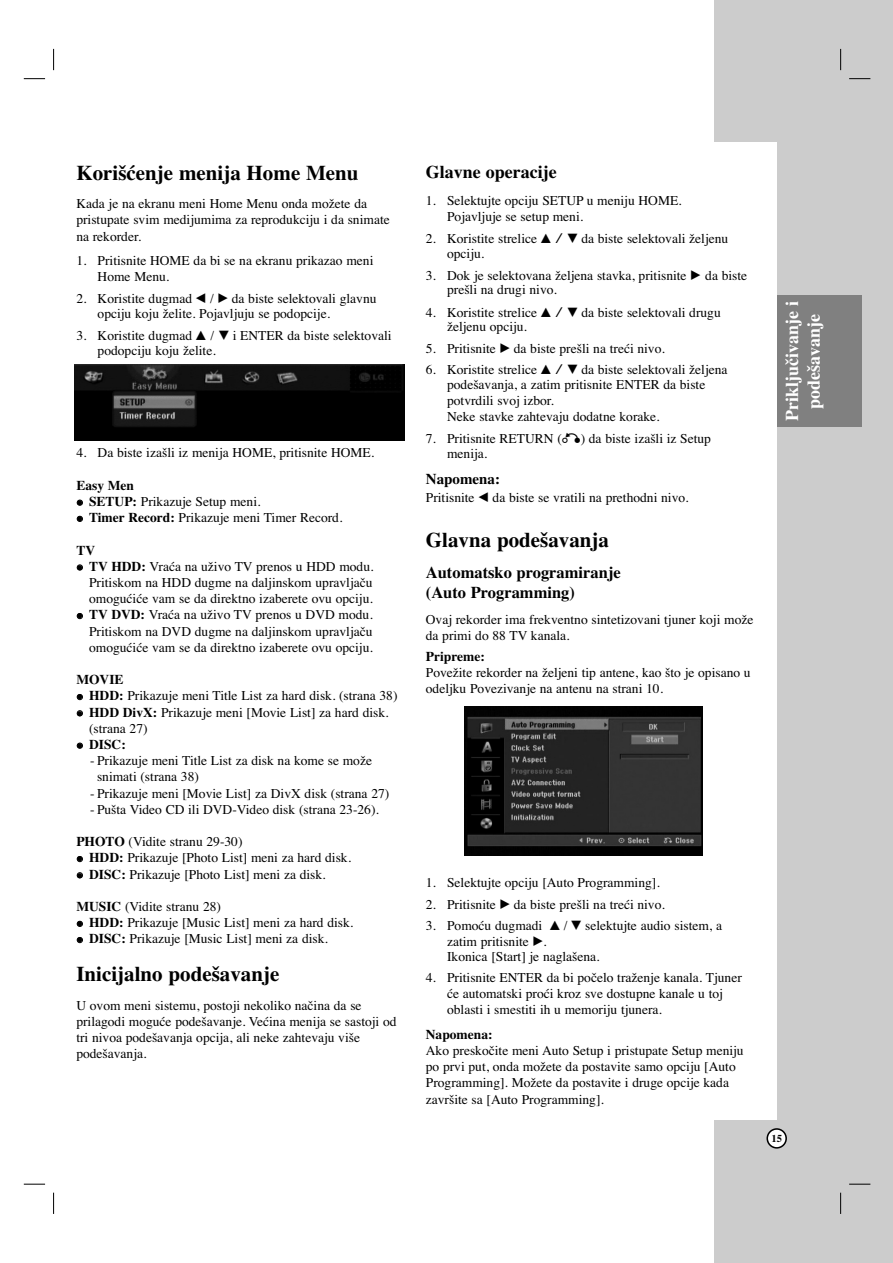
<style>
.page{position:relative;width:893px;height:1263px;background:#fff}
.page>*{position:absolute;margin:0;border:0;box-sizing:border-box;transform-origin:0 0}
.t1{font:700 21px "Times CE";color:#000}
.t2{font:700 18px/21.6px "Times CE";color:#fff;text-align:center}
.t3{font:700 18px "Times CE";color:#000}
.t4{font:700 16.5px/19.8px "Times CE";color:#000}
.t5{font:700 15px "Times CE";color:#000}
.t6{font:13.5px/16.2px "Times CE";color:#000}
.t7{font:700 13.5px "Times CE";color:#000}
.t8{font:700 10.5px "Times CE";color:#000}
.s1{font-family:"Sony PS Common"}
.s2{font-weight:700}
</style>
<div class="page">
<div style="left:714px;top:0;width:178px;height:1263px;background:#ccc"></div>
<svg style="left:766px;top:1128px;width:21px;height:21px"></svg>
<div style="left:776px;top:296px;width:85px;height:131px;background:#808080"></div>
<div style="left:639px;top:142px;width:137px;height:978px;background:#fff"></div>
<svg style="left:53px;top:49px;width:1px;height:21px"></svg>
<svg style="left:840px;top:49px;width:1px;height:21px"></svg>
<svg style="left:53px;top:1193px;width:1px;height:21px"></svg>
<svg style="left:840px;top:1193px;width:1px;height:21px"></svg>
<svg style="left:24px;top:78px;width:21px;height:1px"></svg>
<svg style="left:849px;top:78px;width:21px;height:1px"></svg>
<svg style="left:24px;top:1184px;width:21px;height:1px"></svg>
<svg style="left:849px;top:1184px;width:21px;height:1px"></svg>
<img style="left:75px;top:365px;width:329px;height:76px">
<img style="left:464px;top:706px;width:239px;height:149px">
<h1 class="t1" style="left:76px;top:165px;width:284px">Korišćenje menija Home Menu</h1>
<p class="t6" style="left:76px;top:197px;width:315px">Kada je na ekranu meni Home Menu onda možete da pristupate svim medijumima za reprodukciju i da snimate na rekorder.</p>
<p class="t6" style="left:98px;top:254px;width:277px;text-indent:-21px">1. Pritisnite HOME da bi se na ekranu prikazao meni<br>Home Menu.</p>
<p class="t6" style="left:98px;top:293px;width:280px;line-height:14.9px;text-indent:-21px">2. Koristite dugmad <span class="s1">B</span> / <span class="s1">B</span> da biste selektovali glavnu opciju koju želite. Pojavljuju se podopcije.</p>
<p class="t6" style="left:98px;top:330px;width:295px;line-height:14.9px;text-indent:-21px">3. Koristite dugmad <span class="s1">V</span> / <span class="s1">V</span> i ENTER da biste selektovali podopciju koju želite.</p>
<p class="t6" style="left:76px;top:446px;width:299px">4. Da biste izašli iz menija HOME, pritisnite HOME.</p>
<p class="t6" style="left:89px;top:479px;width:255px;text-indent:-13px"><span class="s2">Easy Men<br>SETUP:</span> Prikazuje Setup meni.<br><span class="s2">Timer Record:</span> Prikazuje meni Timer Record.</p>
<p class="t6" style="left:89px;top:543px;width:286px;text-indent:-13px"><span class="s2">TV<br>TV HDD:</span> Vraća na uživo TV prenos u HDD modu.<br>Pritiskom na HDD dugme na daljinskom upravljaču omogućiće vam se da direktno izaberete ovu opciju.<br><span class="s2">TV DVD:</span> Vraća na uživo TV prenos u DVD modu.<br>Pritiskom na DVD dugme na daljinskom upravljaču omogućiće vam se da direktno izaberete ovu opciju.</p>
<p class="t6" style="left:89px;top:673px;width:310px;text-indent:-13px"><span class="s2">MOVIE<br>HDD:</span> Prikazuje meni Title List za hard disk. (strana 38)<br><span class="s2">HDD DivX:</span> Prikazuje meni [Movie List] za hard disk. (strana 27)</p>
<p class="t7" style="left:89px;top:740px;width:38px">DISC:</p>
<p class="t6" style="left:97px;top:754px;width:276px;text-indent:-7px">- Prikazuje meni Title List za disk na kome se može snimati (strana 38)</p>
<p class="t6" style="left:90px;top:786px;width:301px">- Prikazuje meni [Movie List] za DivX disk (strana 27)</p>
<p class="t6" style="left:90px;top:803px;width:290px">- Pušta Video CD ili DVD-Video disk (strana 23-26).</p>
<p class="t6" style="left:89px;top:835px;width:263px;text-indent:-13px"><span class="s2">PHOTO</span> (Vidite stranu 29-30)<br><span class="s2">HDD:</span> Prikazuje [Photo List] meni za hard disk.<br><span class="s2">DISC:</span> Prikazuje [Photo List] meni za disk.</p>
<p class="t6" style="left:89px;top:900px;width:266px;text-indent:-13px"><span class="s2">MUSIC</span> (Vidite stranu 28)<br><span class="s2">HDD:</span> Prikazuje [Music List] meni za hard disk.<br><span class="s2">DISC:</span> Prikazuje [Music List] meni za disk.</p>
<h1 class="t1" style="left:76px;top:967px;width:204px">Inicijalno podešavanje</h1>
<p class="t6" style="left:76px;top:998px;width:322px">U ovom meni sistemu, postoji nekoliko načina da se prilagodi moguće podešavanje. Većina menija se sastoji od tri nivoa podešavanja opcija, ali neke zahtevaju više podešavanja.</p>
<h2 class="t3" style="left:426px;top:165px;width:132px">Glavne operacije</h2>
<p class="t6" style="left:447px;top:193px;width:236px;text-indent:-21px">1. Selektujte opciju SETUP u meniju HOME.<br>Pojavljuje se setup meni.</p>
<p class="t6" style="left:447px;top:232px;width:283px;line-height:14.9px;text-indent:-21px">2. Koristite strelice <span class="s1">V / V</span> da biste selektovali željenu opciju.</p>
<p class="t6" style="left:447px;top:269px;width:302px;line-height:14.9px;text-indent:-21px">3. Dok je selektovana željena stavka, pritisnite <span class="s1">B</span> da biste prešli na drugi nivo.</p>
<p class="t6" style="left:447px;top:306px;width:275px;line-height:14.9px;text-indent:-21px">4. Koristite strelice <span class="s1">V / V</span> da biste selektovali drugu željenu opciju.</p>
<p class="t6" style="left:426px;top:342px;width:240px">5. Pritisnite <span class="s1">B</span> da biste prešli na treći nivo.</p>
<p class="t6" style="left:426px;top:364px;width:303px;line-height:14.9px;text-align:center">6. Koristite strelice <span class="s1">V / V</span> da biste selektovali željena podešavanja, a zatim pritisnite ENTER da biste</p>
<p class="t6" style="left:447px;top:394px;width:214px">potvrdili svoj izbor.<br>Neke stavke zahtevaju dodatne korake.</p>
<p class="t6" style="left:447px;top:433px;width:265px;line-height:14.9px;text-indent:-21px">7. Pritisnite RETURN (<span class="s1">O</span>) da biste izašli iz Setup menija.</p>
<p class="t5" style="left:426px;top:474px;width:76px">Napomena:</p>
<p class="t6" style="left:426px;top:491px;width:264px">Pritisnite <span class="s1">B</span> da biste se vratili na prethodni nivo.</p>
<h1 class="t1" style="left:426px;top:533px;width:185px">Glavna podešavanja</h1>
<p class="t4" style="left:426px;top:564px;width:196px">Automatsko programiranje (Auto Programming)</p>
<p class="t6" style="left:426px;top:613px;width:329px">Ovaj rekorder ima frekventno sintetizovani tjuner koji može da primi do 88 TV kanala.</p>
<p class="t7" style="left:426px;top:651px;width:60px">Pripreme:</p>
<p class="t6" style="left:426px;top:665px;width:326px">Povežite rekorder na željeni tip antene, kao što je opisano u odeljku Povezivanje na antenu na strani 10.</p>
<h2 class="t2" style="left:783px;top:421px;width:121px;rotate:-90deg">Priključivanje i podešavanje</h2>
<p class="t6" style="left:426px;top:876px;width:235px">1. Selektujte opciju [Auto Programming].</p>
<p class="t6" style="left:426px;top:898px;width:240px">2. Pritisnite <span class="s1">B</span> da biste prešli na treći nivo.</p>
<p class="t6" style="left:447px;top:919px;width:276px;text-indent:-21px">3. Pomoću dugmadi <span class="s1">V</span> / <span class="s1">V</span> selektujte audio sistem, a zatim pritisnite <span class="s1">B</span>.</p>
<p class="t6" style="left:447px;top:950px;width:154px">Ikonica [Start] je naglašena.</p>
<p class="t6" style="left:447px;top:971px;width:296px;text-indent:-21px">4. Pritisnite ENTER da bi počelo traženje kanala. Tjuner će automatski proći kroz sve dostupne kanale u toj oblasti i smestiti ih u memoriju tjunera.</p>
<p class="t7" style="left:426px;top:1030px;width:68px">Napomena:</p>
<p class="t6" style="left:426px;top:1044px;width:319px">Ako preskočite meni Auto Setup i pristupate Setup meniju po prvi put, onda možete da postavite samo opciju [Auto Programming]. Možete da postavite i druge opcije kada završite sa [Auto Programming].</p>
<p class="t8" style="left:771px;top:1135px;width:12px">15</p>
</div>
